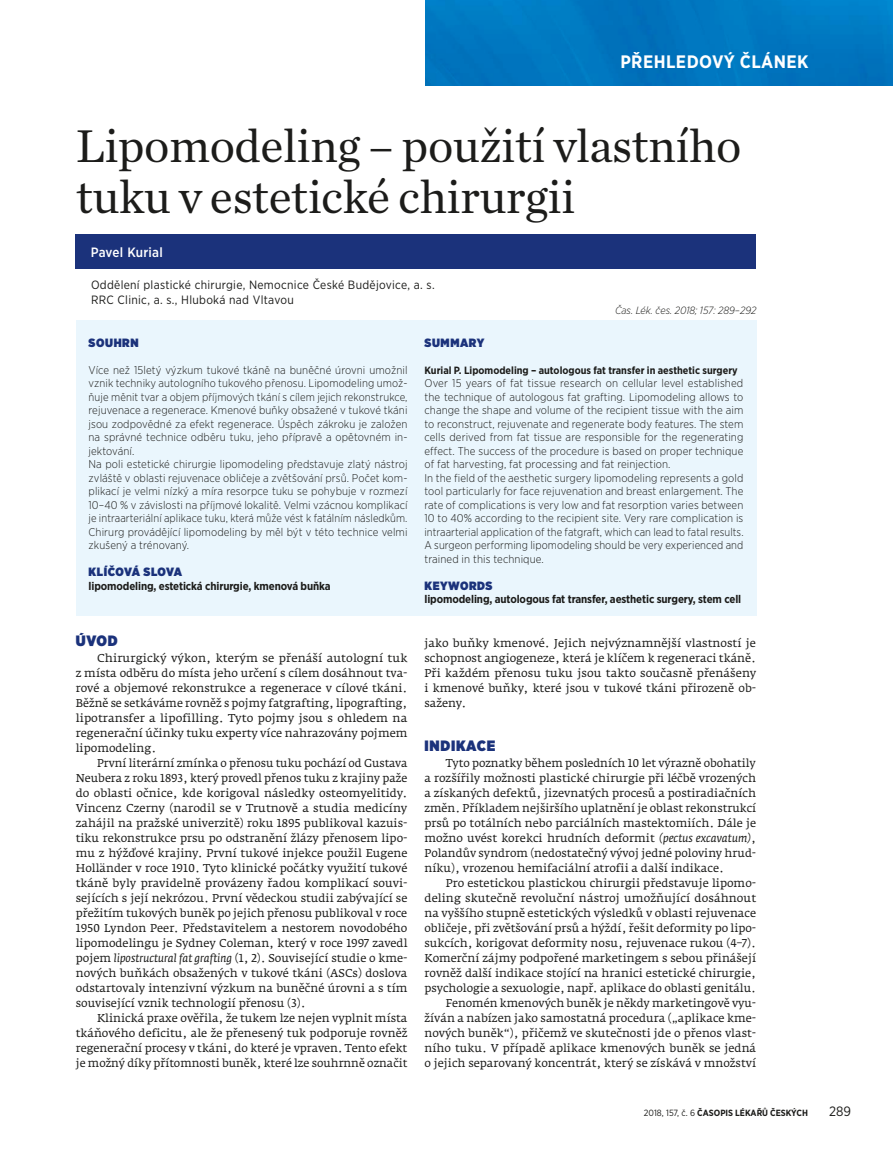
<style>
.page{position:relative;width:893px;height:1149px;background:#fff}
.page>*{position:absolute;margin:0;border:0;box-sizing:border-box;transform-origin:0 0}
.titul{font:48px/51px "Chronicle Text G1";letter-spacing:-.01em;color:#1c1c1a}
.t1{font:700 18px "Gotham Narrow";letter-spacing:.025em;color:#fff}
.mezititulek_1{font:900 15px "Gotham Narrow";letter-spacing:.05em;color:#1b327b}
.autor_jmeno{font:500 13.5px "Gotham Narrow";letter-spacing:.02em;color:#fff}
.t2{font:13.5px "Gotham Narrow";color:#1c1c1a}
.autor_jmeno-2{font:12px "Gotham Narrow";letter-spacing:.025em;color:#1c1c1a}
.mezititulek_predek{font:900 12px "Gotham Narrow";letter-spacing:.05em;color:#1b327b}
.mezititulek_predek-2{font:900 12px "Gotham Narrow";letter-spacing:.025em;color:#1b327b}
.text_NOVY{font:11.25px/15px "Fedra Serif A Pro";color:#1c1c1a;text-align:justify}
.souhrn{font:300 11.25px/13.5px "Gotham Narrow";letter-spacing:.01em;color:#1c1c1a;text-align:justify}
.klicova_slova{font:700 11.25px "Gotham Narrow";letter-spacing:-.01em;color:#1c1c1a}
.souhrn-2{font:700 10.5px "Gotham Narrow";color:#1c1c1a}
.citace{font:italic 300 10.5px "Gotham Narrow";letter-spacing:-.005em;color:#1c1c1a}
.t3{font:700 9px "Gotham Narrow";color:#1c1c1a}
.s1{font-style:italic}
.s2{font-weight:400}
</style>
<div class="page">
<img style="left:425px;top:0;width:468px;height:85px">
<div style="left:76px;top:320px;width:680px;height:295px;background:#eaf6fd"></div>
<div style="left:76px;top:235px;width:680px;height:34px;background:#1b327b"></div>
<h2 class="t1" style="left:620px;top:50px;width:190px">PŘEHLEDOVÝ ČLÁNEK</h2>
<p class="titul" style="left:76px;top:118px;width:667px">Lipomodeling – použití vlastního tuku v estetické chirurgii</p>
<p class="autor_jmeno" style="left:91px;top:244px;width:74px">Pavel Kurial</p>
<p class="autor_jmeno-2" style="left:91px;top:277px;width:345px">Oddělení plastické chirurgie, Nemocnice České Budějovice, a. s.</p>
<p class="autor_jmeno-2" style="left:91px;top:292px;width:204px">RRC Clinic, a. s., Hluboká nad Vltavou</p>
<p class="citace" style="left:615px;top:304px;width:143px">Čas. Lék. čes. 2018; 157: 289–292</p>
<p class="mezititulek_predek" style="left:89px;top:334px;width:52px">SOUHRN</p>
<p class="souhrn" style="left:89px;top:362px;width:321px">Více než 15letý výzkum tukové tkáně na buněčné úrovni umožnil vznik techniky autologního tukového přenosu. Lipomodeling umož&shy;ňuje měnit tvar a objem příjmových tkání s cílem jejich rekonstrukce, rejuvenace a regenerace. Kmenové buňky obsažené v tukové tkáni jsou zodpovědné za efekt regenerace. Úspěch zákroku je založen na správné technice odběru tuku, jeho přípravě a opětovném in&shy;jektování.</p>
<p class="souhrn" style="left:89px;top:457px;width:321px">Na poli estetické chirurgie lipomodeling představuje zlatý nástroj zvláště v oblasti rejuvenace obličeje a zvětšování prsů. Počet kom&shy;plikací je velmi nízký a míra resorpce tuku se pohybuje v rozmezí 10–40 % v závislosti na příjmové lokalitě. Velmi vzácnou komplikací je intraarteriální aplikace tuku, která může vést k fatálním následkům.<br>Chirurg provádějící lipomodeling by měl být v této technice velmi zkušený a trénovaný.</p>
<p class="mezititulek_predek-2" style="left:89px;top:563px;width:95px">KLÍČOVÁ SLOVA</p>
<p class="klicova_slova" style="left:89px;top:578px;width:243px">lipomodeling, estetická chirurgie, kmenová buňka</p>
<p class="mezititulek_1" style="left:76px;top:630px;width:44px">ÚVOD</p>
<p class="text_NOVY" style="left:76px;top:650px;width:333px;text-indent:21px">Chirurgický výkon, kterým se přenáší autologní tuk z místa odběru do místa jeho určení s cílem dosáhnout tva&shy;rové a objemové rekonstrukce a regenerace v cílové tkáni.<br>Běžně se setkáváme rovněž s pojmy fatgrafting, lipografting, lipotransfer a lipofilling. Tyto pojmy jsou s ohledem na regenerační účinky tuku experty více nahrazovány pojmem lipomodeling.</p>
<p class="text_NOVY" style="left:76px;top:755px;width:333px;text-indent:21px">První literární zmínka o přenosu tuku pochází od Gustava Neubera z roku 1893, který provedl přenos tuku z krajiny paže do oblasti očnice, kde korigoval následky osteomyelitidy.<br>Vincenz Czerny (narodil se v Trutnově a studia medicíny zahájil na pražské univerzitě) roku 1895 publikoval kazuis&shy;tiku rekonstrukce prsu po odstranění žlázy přenosem lipo&shy;mu z hýžďové krajiny. První tukové injekce použil Eugene Holländer v roce 1910. Tyto klinické počátky využití tukové tkáně byly pravidelně provázeny řadou komplikací souvi&shy;sejících s její nekrózou. První vědeckou studii zabývající se přežitím tukových buněk po jejich přenosu publikoval v roce 1950 Lyndon Peer. Představitelem a nestorem novodobého lipomodelingu je Sydney Coleman, který v roce 1997 zavedl pojem <span class="s1">lipostructural fat grafting</span> (1, 2). Související studie o kme&shy;nových buňkách obsažených v tukové tkáni (ASCs) doslova odstartovaly intenzivní výzkum na buněčné úrovni a s tím související vznik technologií přenosu (3).</p>
<p class="text_NOVY" style="left:76px;top:1010px;width:333px;text-indent:21px">Klinická praxe ověřila, že tukem lze nejen vyplnit místa tkáňového deficitu, ale že přenesený tuk podporuje rovněž regenerační procesy v tkáni, do které je vpraven. Tento efekt je možný díky přítomnosti buněk, které lze souhrnně označit</p>
<p class="mezititulek_predek" style="left:424px;top:334px;width:61px">SUMMARY</p>
<p class="souhrn-2" style="left:424px;top:363px;width:315px">Kurial P. Lipomodeling – autologous fat transfer in aesthetic surgery</p>
<p class="souhrn" style="left:424px;top:376px;width:320px">Over 15 years of fat tissue research on cellular level established the technique of autologous fat grafting. Lipomodeling allows to change the shape and volume of the recipient tissue with the aim to reconstruct, rejuvenate and regenerate body features. The stem cells derived from fat tissue are responsible for the regenerating effect. The success of the procedure is based on proper technique of fat harvesting, fat processing and fat reinjection.</p>
<p class="souhrn" style="left:424px;top:470px;width:321px">In the field of the aesthetic surgery lipomodeling represents a gold tool particularly for face rejuvenation and breast enlargement. The rate of complications is very low and fat resorption varies between 10 to 40% according to the recipient site. Very rare complication is intraarterial application of the fatgraft, which can lead to fatal results.<br>A surgeon performing lipomodeling should be very experienced and trained in this technique.</p>
<p class="mezititulek_predek" style="left:424px;top:577px;width:70px">KEYWORDS</p>
<p class="klicova_slova" style="left:424px;top:592px;width:318px">lipomodeling, autologous fat transfer, aesthetic surgery, stem cell</p>
<p class="text_NOVY" style="left:424px;top:635px;width:333px">jako buňky kmenové. Jejich nejvýznamnější vlastností je schopnost angiogeneze, která je klíčem k regeneraci tkáně.<br>Při každém přenosu tuku jsou takto současně přenášeny i kmenové buňky, které jsou v tukové tkáni přirozeně ob&shy;saženy.</p>
<p class="mezititulek_1" style="left:424px;top:735px;width:72px">INDIKACE</p>
<p class="text_NOVY" style="left:424px;top:755px;width:333px;text-indent:21px">Tyto poznatky během posledních 10 let výrazně obohatily a rozšířily možnosti plastické chirurgie při léčbě vrozených a získaných defektů, jizevnatých procesů a postiradiačních změn. Příkladem nejširšího uplatnění je oblast rekonstrukcí prsů po totálních nebo parciálních mastektomiích. Dále je možno uvést korekci hrudních deformit <span class="s1">(pectus excavatum)</span>, Polandův syndrom (nedostatečný vývoj jedné poloviny hrud&shy;níku), vrozenou hemifaciální atrofii a další indikace.</p>
<p class="text_NOVY" style="left:424px;top:875px;width:333px;text-indent:21px">Pro estetickou plastickou chirurgii představuje lipomo&shy;deling skutečně revoluční nástroj umožňující dosáhnout na vyššího stupně estetických výsledků v oblasti rejuvenace obličeje, při zvětšování prsů a hýždí, řešit deformity po lipo&shy;sukcích, korigovat deformity nosu, rejuvenace rukou (4–7).<br>Komerční zájmy podpořené marketingem s sebou přinášejí rovněž další indikace stojící na hranici estetické chirurgie, psychologie a sexuologie, např. aplikace do oblasti genitálu.</p>
<p class="text_NOVY" style="left:424px;top:995px;width:333px;text-indent:21px">Fenomén kmenových buněk je někdy marketingově vyu&shy;žíván a nabízen jako samostatná procedura („aplikace kme&shy;nových buněk“), přičemž ve skutečnosti jde o přenos vlast&shy;ního tuku. V případě aplikace kmenových buněk se jedná o jejich separovaný koncentrát, který se získává v množství</p>
<p class="t3" style="left:644px;top:1106px;width:166px"><span class="s2">2018, 157, č. 6</span> ČASOPIS LÉKAŘŮ ČESKÝCH</p>
<p class="t2" style="left:829px;top:1102px;width:23px">289</p>
</div>
